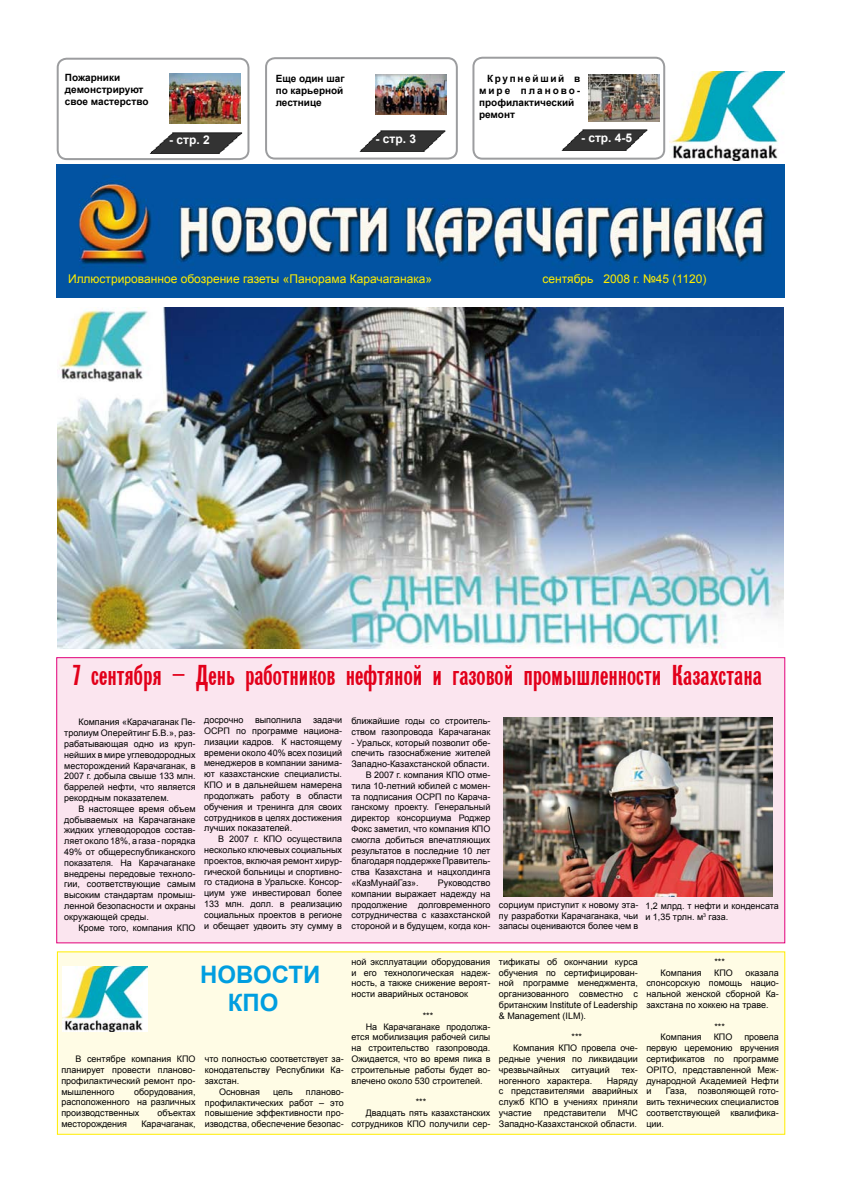
<style>
.page{position:relative;width:842px;height:1191px;background:#fff}
.page>*{position:absolute;margin:0;border:0;box-sizing:border-box;transform-origin:0 0}
.t1{font:28px "Gazeta Sans Serif Plain";color:#e2001a}
.t2{font:700 24px/28.8px "Arial";color:#009ee0;text-align:center}
.t3{font:12px "Arial";color:#ffed00}
.t4{font:700 12px "Arial";color:#fff}
.t5{font:700 10px/12px "Arial";color:#000}
.t6{font:9px/10.8px "Arial";color:#000;text-align:justify}
</style>
<div class="page">
<div style="left:57px;top:951px;width:728px;height:183px;background:#fffce5"></div>
<div style="left:56px;top:657px;width:729px;height:286px;background:#fbe5ef;border:1px solid #e2007a"></div>
<img style="left:56px;top:164px;width:729px;height:134px">
<img style="left:669px;top:72px;width:116px;height:88px">
<div style="left:57px;top:58px;width:192px;height:102px;border:2px solid #9c9d9f;border-radius:9px"></div>
<img style="left:149px;top:132px;width:94px;height:22px">
<div style="left:472px;top:57px;width:193px;height:103px;border:2px solid #9c9d9f;border-radius:9px"></div>
<div style="left:265px;top:57px;width:193px;height:103px;border:2px solid #9c9d9f;border-radius:9px"></div>
<img style="left:359px;top:130px;width:87px;height:22px">
<img style="left:62px;top:966px;width:85px;height:65px">
<img style="left:58px;top:307px;width:725px;height:341px">
<img style="left:503px;top:717px;width:269px;height:180px">
<img style="left:169px;top:74px;width:71px;height:49px">
<img style="left:376px;top:75px;width:70px;height:39px">
<img style="left:561px;top:129px;width:87px;height:22px">
<img style="left:589px;top:75px;width:71px;height:47px">
<p class="t5" style="left:65px;top:72px;width:85px">Пожарники демонстрируют свое мастерство</p>
<h3 class="t4" style="left:169px;top:132px;width:42px">- стр. 2</h3>
<p class="t5" style="left:276px;top:72px;width:70px;text-align:justify">Еще один шаг по карьерной лестнице</p>
<h3 class="t4" style="left:376px;top:131px;width:42px">- стр. 3</h3>
<p class="t5" style="left:479px;top:73px;width:103px;text-indent:8px">Крупнейший в мире планово&shy;профилактический ремонт</p>
<h3 class="t4" style="left:581px;top:130px;width:53px">- стр. 4-5</h3>
<h3 class="t3" style="left:68px;top:271px;width:366px">Иллюстрированное обозрение газеты «Панорама Карачаганака»</h3>
<h3 class="t3" style="left:542px;top:271px;width:165px">сентябрь 2008 г. №45 (1120)</h3>
<h1 class="t1" style="left:73px;top:659px;width:691px">7 сентября – День работников нефтяной и газовой промышленности Казахстана</h1>
<p class="t6" style="left:204px;top:715px;width:41px">досрочно</p>
<p class="t6" style="left:255px;top:715px;width:48px">выполнила</p>
<p class="t6" style="left:351px;top:715px;width:140px">ближайшие годы со строитель&shy;ством газопровода Карачаганак</p>
<p class="t6" style="left:351px;top:737px;width:140px">- Уральск, который позволит обе-</p>
<p class="t6" style="left:351px;top:748px;width:140px">спечить газоснабжение жителей</p>
<p class="t6" style="left:351px;top:758px;width:139px">Западно-Казахстанской области.</p>
<p class="t6" style="left:366px;top:769px;width:126px">В 2007 г. компания КПО отме-</p>
<p class="t6" style="left:351px;top:780px;width:140px">тила 10-летний юбилей с момен-</p>
<p class="t6" style="left:351px;top:791px;width:140px">та подписания ОСРП по Карача-</p>
<p class="t6" style="left:351px;top:802px;width:140px">ганскому проекту. Генеральный</p>
<p class="t6" style="left:351px;top:812px;width:140px">директор консорциума Роджер</p>
<p class="t6" style="left:351px;top:823px;width:140px">Фокс заметил, что компания КПО</p>
<p class="t6" style="left:351px;top:834px;width:140px">смогла добиться впечатляющих</p>
<p class="t6" style="left:351px;top:845px;width:140px">результатов в последние 10 лет</p>
<p class="t6" style="left:351px;top:856px;width:140px">благодаря поддержке Правитель-</p>
<p class="t6" style="left:351px;top:866px;width:140px">ства Казахстана и нацхолдинга</p>
<p class="t6" style="left:351px;top:877px;width:69px">«КазМунайГаз».</p>
<p class="t6" style="left:204px;top:715px;width:139px;text-indent:109px">задачи ОСРП по программе национа&shy;лизации кадров. К настоящему времени около 40% всех позиций менеджеров в компании занима&shy;ют казахстанские специалисты.<br>КПО и в дальнейшем намерена продолжать работу в области обучения и тренинга для своих сотрудников в целях достижения лучших показателей.</p>
<p class="t6" style="left:204px;top:833px;width:139px;text-indent:14px">В 2007 г. КПО осуществила несколько ключевых социальных проектов, включая ремонт хирур&shy;гической больницы и спортивно&shy;го стадиона в Уральске. Консор&shy;циум уже инвестировал более 133 млн. долл. в реализацию социальных проектов в регионе и обещает удвоить эту сумму в</p>
<p class="t6" style="left:64px;top:717px;width:133px;text-indent:14px">Компания «Карачаганак Пе&shy;тролиум Оперейтинг Б.В.», раз&shy;рабатывающая одно из круп&shy;нейших в мире углеводородных месторождений Карачаганак, в 2007 г. добыла свыше 133 млн. баррелей нефти, что является рекордным показателем.</p>
<p class="t6" style="left:64px;top:803px;width:133px;text-indent:14px">В настоящее время объем добываемых на Карачаганаке жидких углеводородов состав&shy;ляет около 18%, а газа - порядка 49% от общереспубликанского показателя. На Карачаганаке внедрены передовые техноло&shy;гии, соответствующие самым высоким стандартам промыш&shy;ленной безопасности и охраны окружающей среды.</p>
<p class="t6" style="left:78px;top:922px;width:119px">Кроме того, компания КПО</p>
<p class="t6" style="left:351px;top:877px;width:140px;text-indent:86px">Руководство компании выражает надежду на продолжение долговременного сотрудничества с казахстанской стороной и в будущем, когда кон-</p>
<p class="t6" style="left:499px;top:899px;width:141px">сорциум приступит к новому эта&shy;пу разработки Карачаганака, чьи запасы оцениваются более чем в</p>
<p class="t6" style="left:645px;top:900px;width:135px">1,2 млрд. т нефти и конденсата и 1,35 трлн. м<sup>3</sup> газа.</p>
<h2 class="t2" style="left:200px;top:960px;width:122px">НОВОСТИ<br>КПО</h2>
<p class="t6" style="left:61px;top:1053px;width:136px;text-indent:14px">В сентябре компания КПО планирует провести планово&shy;профилактический ремонт про&shy;мышленного</p>
<p class="t6" style="left:61px;top:1086px;width:136px;text-indent:73px">оборудования, расположенного на различных производственных</p>
<p class="t6" style="left:158px;top:1107px;width:40px">объектах</p>
<p class="t6" style="left:61px;top:1118px;width:67px">месторождения</p>
<p class="t6" style="left:141px;top:1118px;width:56px">Карачаганак,</p>
<p class="t6" style="left:205px;top:1054px;width:140px">что полностью соответствует за-</p>
<p class="t6" style="left:205px;top:1064px;width:140px">конодательству Республики Ка-</p>
<p class="t6" style="left:205px;top:1075px;width:36px">захстан.</p>
<p class="t6" style="left:219px;top:1086px;width:43px">Основная</p>
<p class="t6" style="left:273px;top:1086px;width:21px">цель</p>
<p class="t6" style="left:205px;top:1086px;width:140px;text-indent:101px">планово&shy;профилактических работ – это повышение эффективности про&shy;изводства, обеспечение безопас-</p>
<p class="t6" style="left:351px;top:956px;width:140px">ной эксплуатации оборудования и его технологическая надеж&shy;ность, а также снижение вероят&shy;ности аварийных остановок</p>
<p class="t6" style="left:423px;top:1010px;width:12px">***</p>
<p class="t6" style="left:366px;top:1021px;width:126px">На Карачаганаке продолжа-</p>
<p class="t6" style="left:351px;top:1032px;width:140px">ется мобилизация рабочей силы</p>
<p class="t6" style="left:351px;top:1042px;width:140px">на строительство газопровода.</p>
<p class="t6" style="left:351px;top:1053px;width:140px">Ожидается, что во время пика в</p>
<p class="t6" style="left:351px;top:1064px;width:140px">строительные работы будет во-</p>
<p class="t6" style="left:351px;top:1075px;width:133px">влечено около 530 строителей.</p>
<p class="t6" style="left:416px;top:1096px;width:12px">***</p>
<p class="t6" style="left:366px;top:1107px;width:126px">Двадцать пять казахстанских</p>
<p class="t6" style="left:351px;top:1118px;width:140px">сотрудников КПО получили сер-</p>
<p class="t6" style="left:499px;top:956px;width:140px">тификаты об окончании курса обучения по сертифицирован&shy;ной программе менеджмента, организованного совместно с британским Institute of Leadership &amp; Management (ILM).</p>
<p class="t6" style="left:571px;top:1032px;width:12px">***</p>
<p class="t6" style="left:513px;top:1042px;width:126px">Компания КПО провела оче-</p>
<p class="t6" style="left:499px;top:1053px;width:140px">редные учения по ликвидации</p>
<p class="t6" style="left:499px;top:1064px;width:62px">чрезвычайных</p>
<p class="t6" style="left:571px;top:1064px;width:40px">ситуаций</p>
<p class="t6" style="left:621px;top:1064px;width:18px">тех-</p>
<p class="t6" style="left:499px;top:1075px;width:95px">ногенного характера.</p>
<p class="t6" style="left:499px;top:1075px;width:140px;text-indent:108px">Наряду с представителями аварийных служб КПО в учениях приняли участие</p>
<p class="t6" style="left:499px;top:1107px;width:140px;text-align:right">МЧС<br>Западно-Казахстанской области.</p>
<p class="t6" style="left:544px;top:1107px;width:64px">представители</p>
<p class="t6" style="left:714px;top:956px;width:12px">***</p>
<p class="t6" style="left:660px;top:967px;width:43px">Компания</p>
<p class="t6" style="left:714px;top:967px;width:20px">КПО</p>
<p class="t6" style="left:646px;top:967px;width:134px;text-indent:99px">оказала спонсорскую помощь нацио&shy;нальной женской сборной Ка&shy;захстана по хоккею на траве.</p>
<p class="t6" style="left:714px;top:1021px;width:12px">***</p>
<p class="t6" style="left:660px;top:1032px;width:43px">Компания</p>
<p class="t6" style="left:714px;top:1032px;width:20px">КПО</p>
<p class="t6" style="left:646px;top:1032px;width:134px;text-indent:98px">провела первую церемонию вручения сертификатов по программе OPITO, представленной Меж&shy;дународной Академией Нефти и</p>
<p class="t6" style="left:646px;top:1086px;width:134px;text-indent:20px">Газа, позволяющей гото&shy;вить технических специалистов соответствующей квалифика&shy;ции.</p>
</div>
